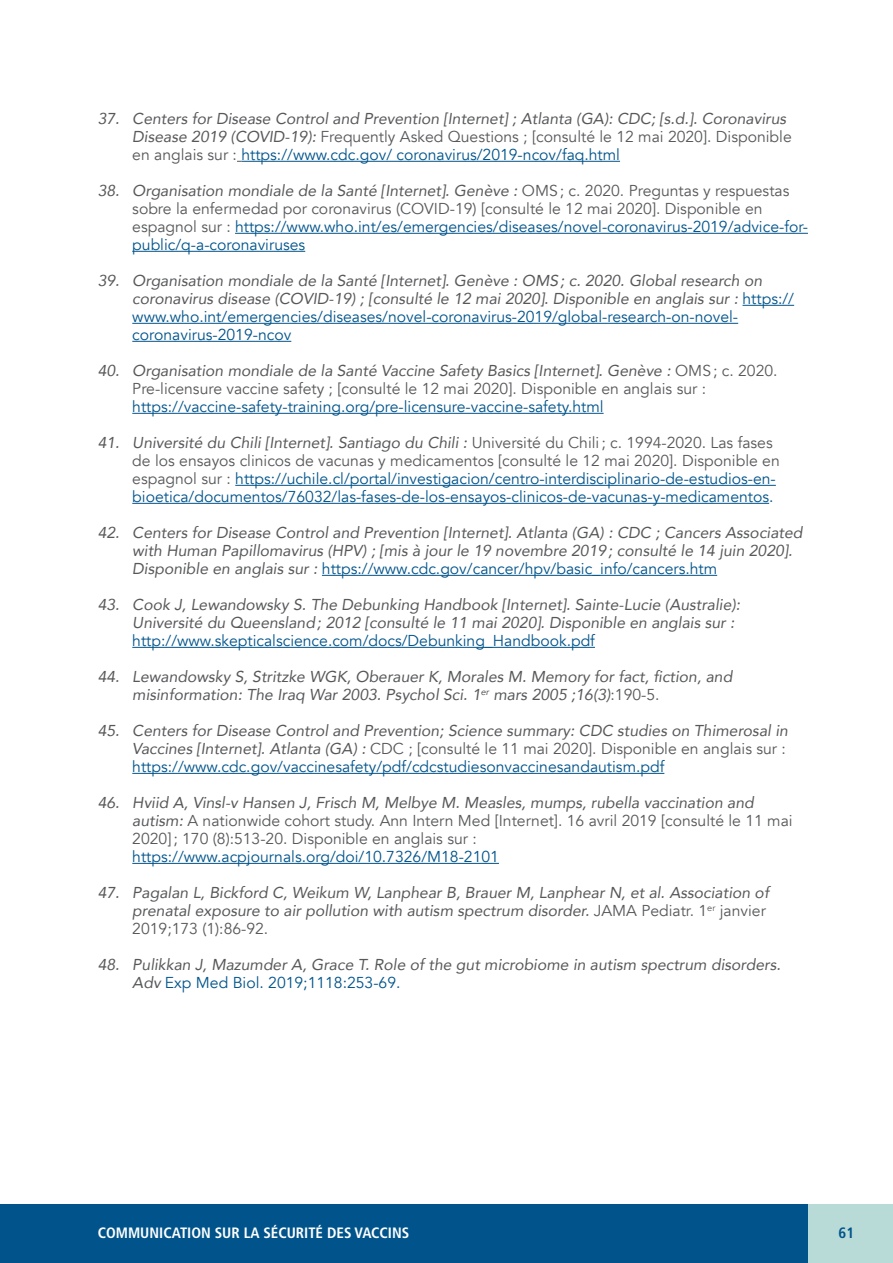
<style>
.page{position:relative;width:893px;height:1263px;background:#fff}
.page>*{position:absolute;margin:0;border:0;box-sizing:border-box;transform-origin:0 0}
.List_Paragraph{font:italic 15.75px/18px "Avenir";color:#57585a}
.List_Paragraph-2{font:15.75px/18px "Avenir";color:#57585a}
.List_Paragraph-3{font:15.75px/18px "Avenir";color:#00548b}
.t1{font:700 condensed 15px "Frutiger LT Std";color:#fff}
.t2{font:700 condensed 15px "Frutiger LT Std";color:#00548b}
.s1{font-style:normal}
.s2{font-style:normal;color:#00548b}
.s3{font-style:italic}
.s4{color:#00548b}
.s5{font-style:italic;color:#57585a}
.s6{color:#57585a}
</style>
<div class="page">
<div style="left:0;top:1204px;width:808px;height:59px;background:#00548b"></div>
<div style="left:808px;top:1204px;width:85px;height:59px;background:#b8dbd8"></div>
<hr style="left:241px;top:161px;width:379px;height:1px;background:#00548b">
<hr style="left:235px;top:233px;width:573px;height:1px;background:#00548b">
<hr style="left:132px;top:251px;width:173px;height:1px;background:#00548b">
<hr style="left:742px;top:305px;width:52px;height:1px;background:#00548b">
<hr style="left:132px;top:323px;width:606px;height:1px;background:#00548b">
<hr style="left:132px;top:341px;width:159px;height:1px;background:#00548b">
<hr style="left:132px;top:413px;width:472px;height:1px;background:#00548b">
<hr style="left:235px;top:485px;width:541px;height:1px;background:#00548b">
<hr style="left:132px;top:503px;width:637px;height:1px;background:#00548b">
<hr style="left:322px;top:575px;width:395px;height:1px;background:#00548b">
<hr style="left:132px;top:647px;width:463px;height:1px;background:#00548b">
<hr style="left:132px;top:773px;width:532px;height:1px;background:#00548b">
<hr style="left:132px;top:863px;width:367px;height:1px;background:#00548b">
<p class="List_Paragraph" style="left:132px;top:110px;width:661px;text-indent:-34px">37. Centers for Disease Control and Prevention [Internet] ; Atlanta (GA): CDC; [s.d.]. Coronavirus<br>Disease 2019 (COVID-19): <span class="s1">Frequently Asked Questions ; [consulté le 12 mai 2020]. Disponible en anglais sur :</span> <span class="s2">https://www.cdc.gov/ coronavirus/2019-ncov/faq.html</span></p>
<p class="List_Paragraph-2" style="left:132px;top:182px;width:677px;text-indent:-34px"><span class="s3">38. Organisation mondiale de la Santé [Internet]. Genève :</span> OMS; c. 2020. Preguntas y respuestas sobre la enfermedad por coronavirus (COVID-19) [consulté le 12 mai 2020]. Disponible en espagnol sur : <span class="s4">https://www.who.int/es/emergencies/diseases/novel-coronavirus-2019/advice-for&shy;public/q-a-coronaviruses</span></p>
<p class="List_Paragraph" style="left:132px;top:272px;width:663px;text-indent:-34px">39. Organisation mondiale de la Santé [Internet]. Genève : OMS; c. 2020. Global research on coronavirus disease (COVID-19) ; [consulté le 12 mai 2020]. Disponible en anglais sur : <span class="s2">https:// www.who.int/emergencies/diseases/novel-coronavirus-2019/global-research-on-novel&shy;coronavirus-2019-ncov</span></p>
<p class="List_Paragraph-2" style="left:132px;top:362px;width:647px;text-indent:-34px"><span class="s3">40. Organisation mondiale de la Santé Vaccine Safety Basics [Internet]. Genève :</span> OMS; c. 2020.<br>Pre-licensure vaccine safety ; [consulté le 12 mai 2020]. Disponible en anglais sur : <span class="s4">https://vaccine-safety-training.org/pre-licensure-vaccine-safety.html</span></p>
<p class="List_Paragraph-3" style="left:132px;top:434px;width:649px;text-indent:-34px"><span class="s5">41. Université du Chili [Internet]. Santiago du Chili :</span> <span class="s6">Université du Chili; c. 1994-2020. Las fases de los ensayos clinicos de vacunas y medicamentos [consulté le 12 mai 2020]. Disponible en espagnol sur :</span> https://uchile.cl/portal/investigacion/centro-interdisciplinario-de-estudios-en&shy;bioetica/documentos/76032/las-fases-de-los-ensayos-clinicos-de-vacunas-y-medicamentos.</p>
<p class="List_Paragraph" style="left:132px;top:524px;width:672px;text-indent:-34px">42. Centers for Disease Control and Prevention [Internet]. Atlanta (GA) : CDC ; Cancers Associated with Human Papillomavirus (HPV) ; [mis à jour le 19 novembre 2019; consulté le 14 juin 2020].<br>Disponible en anglais sur : <span class="s2">https://www.cdc.gov/cancer/hpv/basic_info/cancers.htm</span></p>
<p class="List_Paragraph" style="left:132px;top:596px;width:609px;text-indent:-34px">43. Cook J, Lewandowsky S. The Debunking Handbook [Internet]. Sainte-Lucie (Australie):<br>Université du Queensland; 2012 [consulté le 11 mai 2020]. Disponible en anglais sur : <span class="s2">http://www.skepticalscience.com/docs/Debunking_Handbook.pdf</span></p>
<p class="List_Paragraph" style="left:132px;top:668px;width:602px;text-indent:-34px">44. Lewandowsky S, Stritzke WGK, Oberauer K, Morales M. Memory for fact, fiction, and misinformation: The Iraq War 2003. Psychol Sci. 1<sup>er</sup> mars 2005 ;16(3)<span class="s1">:190-5.</span></p>
<p class="List_Paragraph" style="left:132px;top:722px;width:657px;text-indent:-34px">45. Centers for Disease Control and Prevention; Science summary: CDC studies on Thimerosal in<br>Vaccines [Internet]. Atlanta (GA) : <span class="s1">CDC ; [consulté le 11 mai 2020]. Disponible en anglais sur : </span><span class="s2">https://www.cdc.gov/vaccinesafety/pdf/cdcstudiesonvaccinesandautism.pdf</span></p>
<p class="List_Paragraph-2" style="left:132px;top:794px;width:662px;text-indent:-34px"><span class="s3">46. Hviid A, Vinsl-v Hansen J, Frisch M, Melbye M. Measles, mumps, rubella vaccination and autism:</span> A nationwide cohort study. Ann Intern Med [Internet]. 16 avril 2019 [consulté le 11 mai 2020]; 170 (8):513-20. Disponible en anglais sur : <span class="s4">https://www.acpjournals.org/doi/10.7326/M18-2101</span></p>
<p class="List_Paragraph" style="left:132px;top:884px;width:638px;text-indent:-34px">47. Pagalan L, Bickford C, Weikum W, Lanphear B, Brauer M, Lanphear N, et al. Association of prenatal exposure to air pollution with autism spectrum disorder. <span class="s1">JAMA Pediatr. 1</span><sup>er</sup> <span class="s1">janvier<br>2019;173 (1):86-92.</span></p>
<p class="List_Paragraph" style="left:132px;top:956px;width:650px;text-indent:-34px">48. Pulikkan J, Mazumder A, Grace T. Role of the gut microbiome in autism spectrum disorders.<br>Adv <span class="s2">Exp Med Biol. 2019;1118:253-69.</span></p>
<p class="t1" style="left:98px;top:1224px;width:313px">COMMUNICATION SUR LA SÉCURITÉ DES VACCINS</p>
<p class="t2" style="left:839px;top:1224px;width:17px">61</p>
</div>
